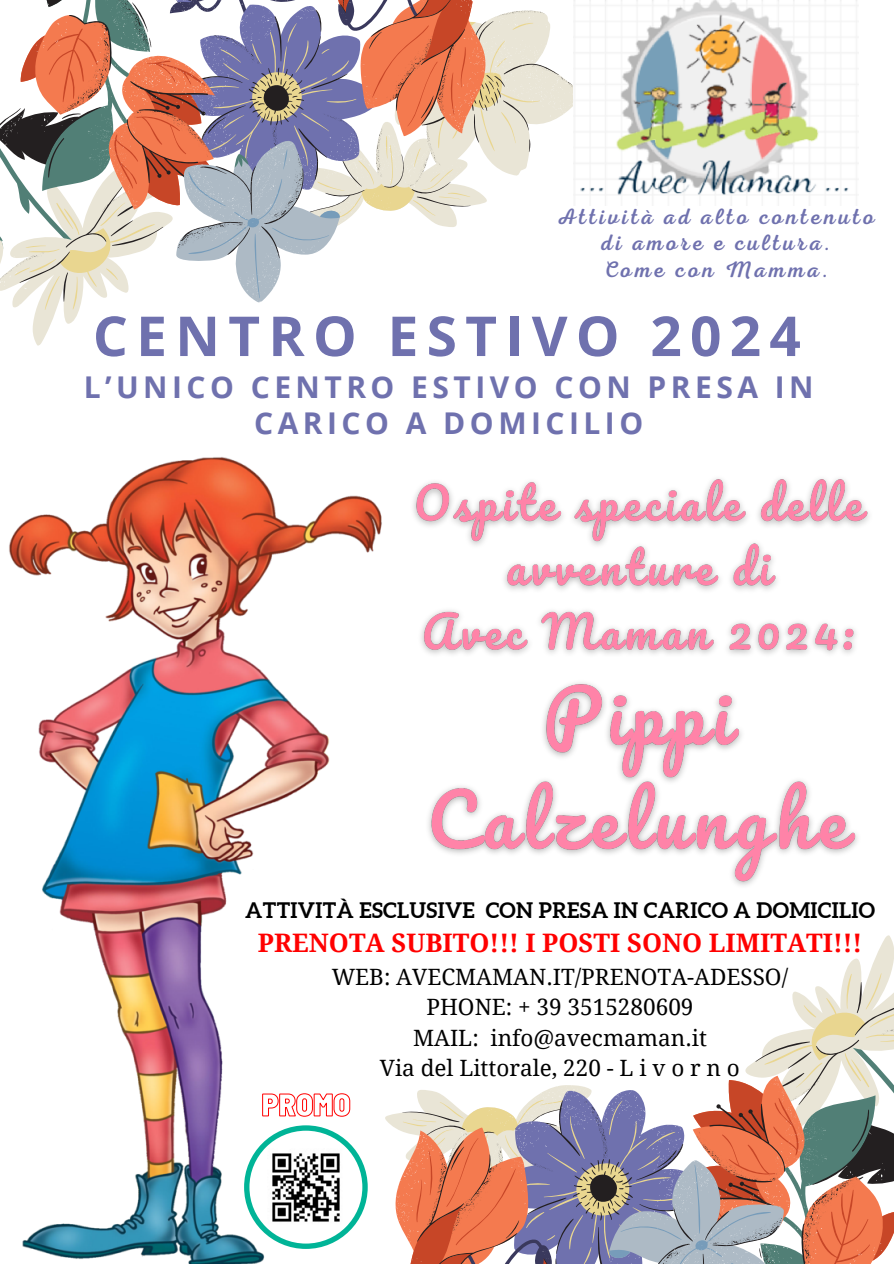
<style>
.page{position:relative;width:894px;height:1264px;background:#fff}
.page>*{position:absolute;margin:0;border:0;box-sizing:border-box;transform-origin:0 0}
.t1{font:700 55.05px "Open Sans";letter-spacing:.15em;color:#6f71ae}
.t2{font:700 30px/36px "Open Sans";letter-spacing:.15em;color:#6f71ae;text-align:center}
.t3{font:700 25.5px "Droid Serif";color:#f00}
.t4{font:22.5px/30.3px "Droid Serif";color:#000;text-align:center}
.t5{font:22.5px/26.2px "RTL Adam Script Regular";letter-spacing:.15em;color:#6f71ae;text-align:center}
.t6{font:700 21.3px "Aleo";letter-spacing:.015em;color:#000}
</style>
<div class="page">
<svg style="left:0;top:0;width:573px;height:325px"></svg>
<img style="left:9px;top:457px;width:373px;height:806px">
<img style="left:573px;top:0;width:285px;height:205px">
<img style="left:413px;top:478px;width:456px;height:408px">
<svg style="left:244px;top:923px;width:649px;height:340px"></svg>
<p class="t5" style="left:557px;top:204px;width:319px">Attività ad alto contenuto di amore e cultura.<br>Come con Mamma.</p>
<p class="t1" style="left:93px;top:297px;width:709px">CENTRO ESTIVO 2024</p>
<p class="t2" style="left:84px;top:368px;width:731px">L’UNICO CENTRO ESTIVO CON PRESA IN<br>CARICO A DOMICILIO</p>
<h3 class="t6" style="left:245px;top:898px;width:631px">ATTIVITÀ ESCLUSIVE CON PRESA IN CARICO A DOMICILIO</h3>
<p class="t3" style="left:258px;top:928px;width:605px">PRENOTA SUBITO!!! I POSTI SONO LIMITATI!!!</p>
<p class="t4" style="left:331px;top:962px;width:458px">WEB: AVECMAMAN.IT/PRENOTA-ADESSO/<br>PHONE: + 39 3515280609<br>MAIL: info@avecmaman.it<br>Via del Littorale, 220 - L i v o r n o</p>
</div>
